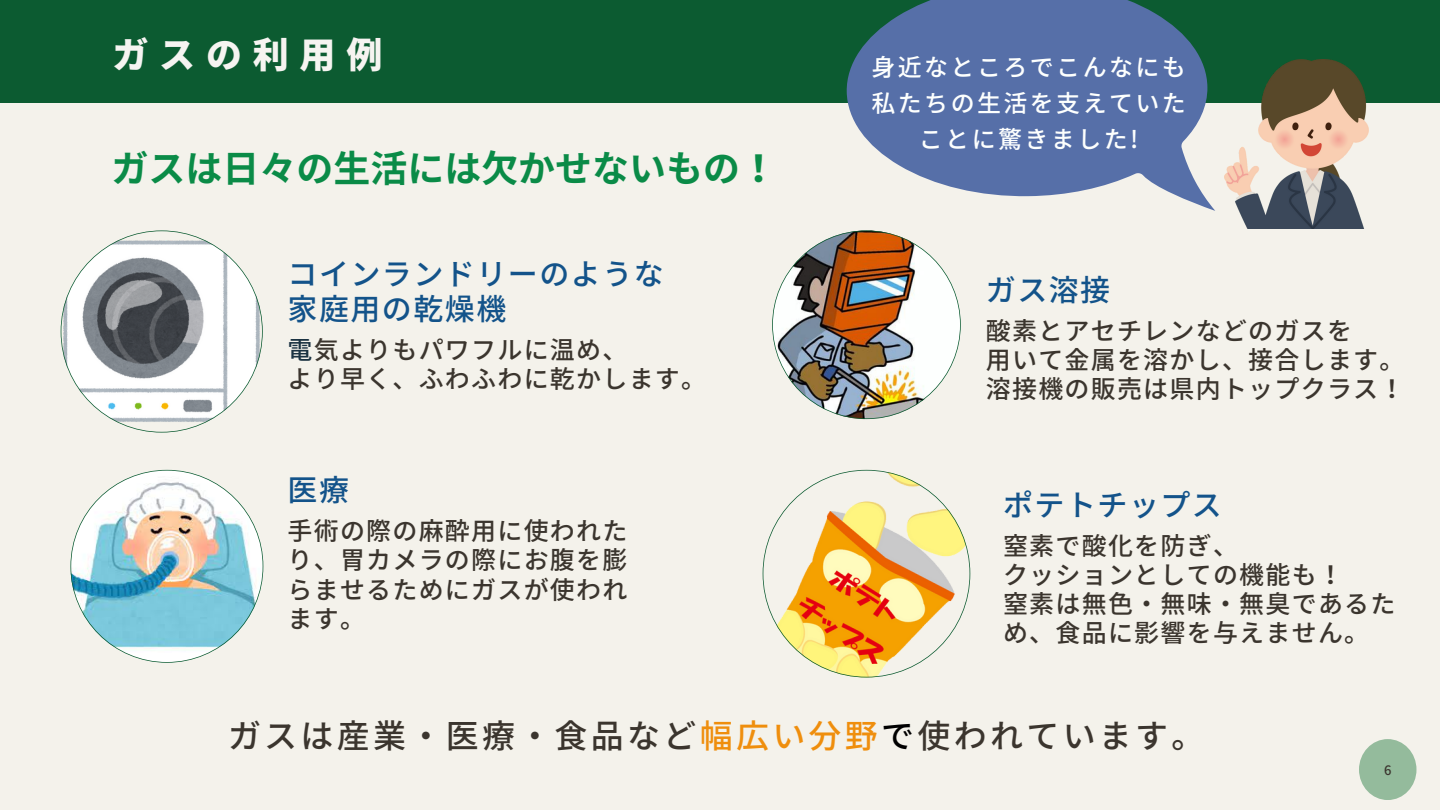
<style>
.page{position:relative;width:1440px;height:810px;background:#f4f2eb}
.page>*{position:absolute;margin:0;border:0;box-sizing:border-box;transform-origin:0 0}
.t1{font:700 37px "Noto Sans JP";color:#0a8b47}
.t2{font:900 36px "Noto Sans JP";letter-spacing:.3em;color:#f6f4f1}
.t3{font:500 33px "Noto Sans JP";letter-spacing:.1em;color:#3b352e}
.t4{font:500 30px/35.2px "Noto Sans JP";letter-spacing:.05em;color:#13538a}
.t5{font:500 25px/29.2px "Noto Sans JP";letter-spacing:.05em;color:#3b352e}
.t6{font:500 24px/36px "Noto Sans JP";letter-spacing:.1em;color:#fdfffe;text-align:center}
.t7{font:500 13px "Noto Sans JP";color:#3b352e}
.s1{color:#1b3342}
.s2{color:#ef8e0d}
.s3{color:#000}
</style>
<div class="page">
<svg style="left:763px;top:470px;width:207px;height:208px"></svg>
<img style="left:772px;top:236px;width:189px;height:183px">
<img style="left:70px;top:470px;width:193px;height:193px">
<svg style="left:61px;top:230px;width:201px;height:202px"></svg>
<div style="left:0;top:0;width:1440px;height:103px;background:#0c5b31"></div>
<div style="left:1359px;top:739px;width:58px;height:61px;background:#94bb9c;border-radius:50%"></div>
<img style="left:1224px;top:60px;width:145px;height:169px">
<svg style="left:834px;top:0;width:381px;height:249px;fill:#566fa8"></svg>
<p class="t2" style="left:112px;top:27px;width:272px">ガスの利用例</p>
<h2 class="t1" style="left:111px;top:139px;width:667px">ガスは日々の生活には欠かせないもの！</h2>
<h1 class="t4" style="left:288px;top:255px;width:378px">コインランドリーのような家庭用の乾燥機</h1>
<p class="t5" style="left:288px;top:334px;width:341px"><span class="s1">電</span>気よりもパワフルに温め、</p>
<p class="t5" style="left:288px;top:363px;width:420px">より早く、ふわふわに乾かします。</p>
<h2 class="t4" style="left:288px;top:471px;width:63px">医療</h2>
<p class="t5" style="left:288px;top:515px;width:341px;text-align:justify">手術の際の麻酔用に使われたり、胃カメラの際にお腹を膨らませるためにガスが使われます。</p>
<h2 class="t6" style="left:872px;top:47px;width:316px">身近なところでこんなにも私たちの生活を支えていたことに驚きました!</h2>
<h2 class="t4" style="left:986px;top:271px;width:126px">ガス溶接</h2>
<p class="t5" style="left:986px;top:315px;width:368px">酸素とアセチレンなどのガスを</p>
<p class="t5" style="left:986px;top:344px;width:420px">用いて金属を溶かし、接合します。</p>
<h2 class="t5" style="left:986px;top:373px;width:420px">溶接機の販売は県内トップクラス！</h2>
<p class="t4" style="left:1003px;top:486px;width:220px">ポテトチップス</p>
<p class="t5" style="left:1003px;top:530px;width:236px">窒素で酸化を防ぎ、</p>
<p class="t5" style="left:1003px;top:559px;width:341px">クッションとしての機能も！</p>
<p class="t5" style="left:1003px;top:588px;width:394px">窒素は無色・無味・無臭であるため、食品に影響を与えません。</p>
<p class="t3" style="left:228px;top:710px;width:978px">ガスは産業・医療・食品など<span class="s2">幅広い分野</span><span class="s3">で</span>使われています。</p>
<p class="t7" style="left:1384px;top:760px;width:9px">6</p>
</div>
